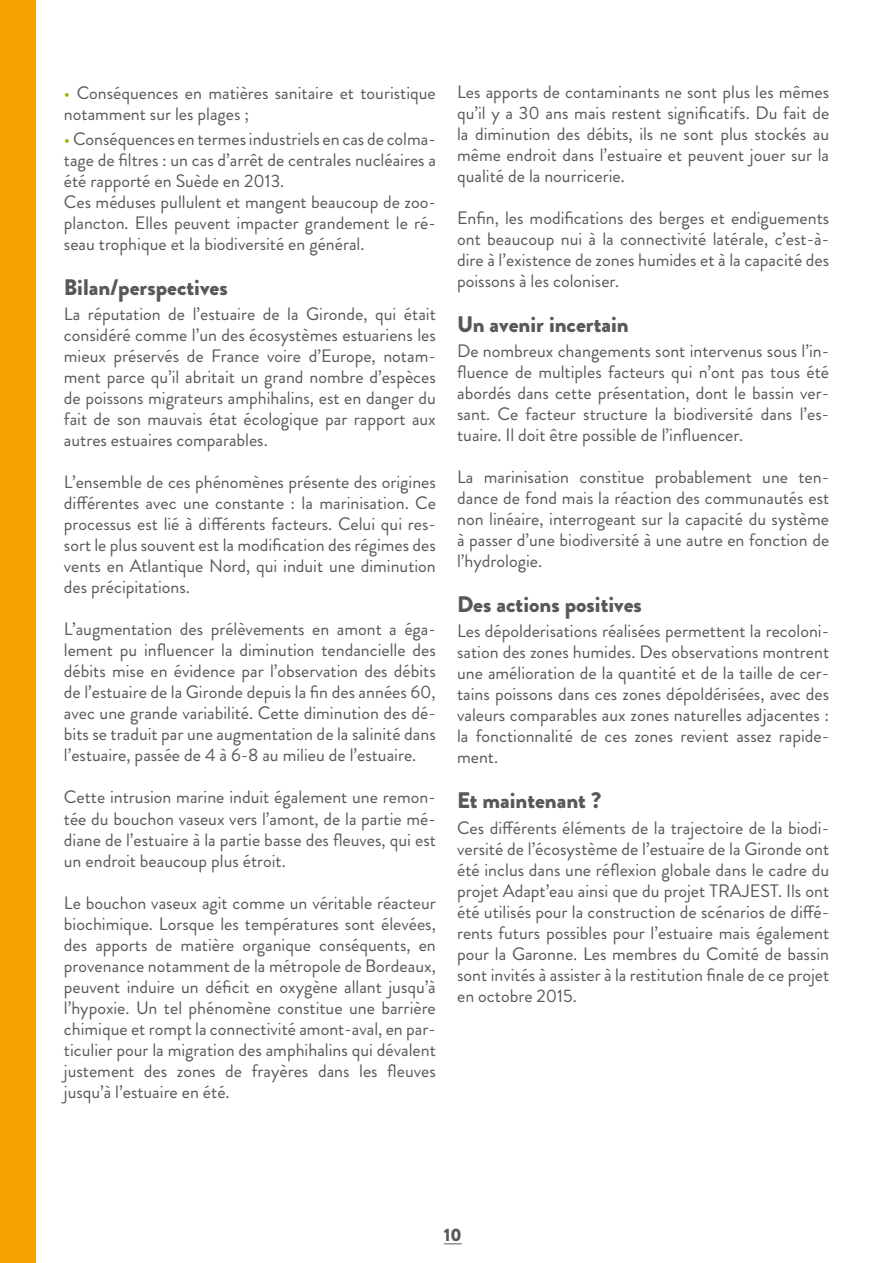
<style>
.page{position:relative;width:893px;height:1263px;background:#fff}
.page>*{position:absolute;margin:0;border:0;box-sizing:border-box;transform-origin:0 0}
.t1{font:900 22.5px "Brandon Grotesque";color:#58585a}
.t2{font:18px/21px "Brandon Grotesque";color:#58585a;text-align:justify}
.t3{font:900 18px "Brandon Grotesque";color:#58585a}
.s1{color:#99b60e}
</style>
<div class="page">
<svg style="left:444px;top:1243px;width:18px;height:1px"></svg>
<div style="left:0;top:0;width:36px;height:1263px;background:#f5a200"></div>
<p class="t2" style="left:64px;top:82px;width:373px"><span class="s1">•</span> Conséquences en matières sanitaire et touristique notamment sur les plages ;</p>
<p class="t2" style="left:64px;top:129px;width:373px;text-align:left"><span class="s1">•</span> Conséquences en termes industriels en cas de colma&shy;tage de filtres : un cas d’arrêt de centrales nucléaires a été rapporté en Suède en 2013.<br>Ces méduses pullulent et mangent beaucoup de zoo&shy;plancton. Elles peuvent impacter grandement le ré&shy;seau trophique et la biodiversité en général.</p>
<p class="t1" style="left:64px;top:271px;width:165px">Bilan/perspectives</p>
<p class="t2" style="left:64px;top:304px;width:373px">La réputation de l’estuaire de la Gironde, qui était considéré comme l’un des écosystèmes estuariens les mieux préservés de France voire d’Europe, notam&shy;ment parce qu’il abritait un grand nombre d’espèces de poissons migrateurs amphihalins, est en danger du fait de son mauvais état écologique par rapport aux autres estuaires comparables.</p>
<p class="t2" style="left:64px;top:472px;width:373px">L’ensemble de ces phénomènes présente des origines différentes avec une constante : la marinisation. Ce processus est lié à différents facteurs. Celui qui res&shy;sort le plus souvent est la modification des régimes des vents en Atlantique Nord, qui induit une diminution des précipitations.</p>
<p class="t2" style="left:64px;top:619px;width:373px">L’augmentation des prélèvements en amont a éga&shy;lement pu influencer la diminution tendancielle des débits mise en évidence par l’observation des débits de l’estuaire de la Gironde depuis la fin des années 60, avec une grande variabilité. Cette diminution des dé&shy;bits se traduit par une augmentation de la salinité dans l’estuaire, passée de 4 à 6-8 au milieu de l’estuaire.</p>
<p class="t2" style="left:64px;top:787px;width:373px">Cette intrusion marine induit également une remon&shy;tée du bouchon vaseux vers l’amont, de la partie mé&shy;diane de l’estuaire à la partie basse des fleuves, qui est un endroit beaucoup plus étroit.</p>
<p class="t2" style="left:64px;top:892px;width:373px">Le bouchon vaseux agit comme un véritable réacteur biochimique. Lorsque les températures sont élevées, des apports de matière organique conséquents, en provenance notamment de la métropole de Bordeaux, peuvent induire un déficit en oxygène allant jusqu’à l’hypoxie. Un tel phénomène constitue une barrière chimique et rompt la connectivité amont-aval, en par&shy;ticulier pour la migration des amphihalins qui dévalent justement des zones de frayères dans les fleuves jusqu’à l’estuaire en été.</p>
<p class="t2" style="left:457px;top:81px;width:374px">Les apports de contaminants ne sont plus les mêmes qu’il y a 30 ans mais restent significatifs. Du fait de la diminution des débits, ils ne sont plus stockés au même endroit dans l’estuaire et peuvent jouer sur la qualité de la nourricerie.</p>
<p class="t2" style="left:457px;top:207px;width:374px">Enfin, les modifications des berges et endiguements ont beaucoup nui à la connectivité latérale, c’est-à&shy;dire à l’existence de zones humides et à la capacité des poissons à les coloniser.</p>
<p class="t1" style="left:457px;top:308px;width:173px">Un avenir incertain</p>
<p class="t2" style="left:457px;top:340px;width:374px">De nombreux changements sont intervenus sous l’in&shy;fluence de multiples facteurs qui n’ont pas tous été abordés dans cette présentation, dont le bassin ver&shy;sant. Ce facteur structure la biodiversité dans l’es&shy;tuaire. Il doit être possible de l’influencer.</p>
<p class="t2" style="left:457px;top:466px;width:374px">La marinisation constitue probablement une ten&shy;dance de fond mais la réaction des communautés est non linéaire, interrogeant sur la capacité du système à passer d’une biodiversité à une autre en fonction de l’hydrologie.</p>
<p class="t1" style="left:457px;top:588px;width:186px">Des actions positives</p>
<p class="t2" style="left:457px;top:621px;width:374px">Les dépolderisations réalisées permettent la recoloni&shy;sation des zones humides. Des observations montrent une amélioration de la quantité et de la taille de cer&shy;tains poissons dans ces zones dépoldérisées, avec des valeurs comparables aux zones naturelles adjacentes : la fonctionnalité de ces zones revient assez rapide&shy;ment.</p>
<p class="t1" style="left:457px;top:784px;width:146px">Et maintenant ?</p>
<p class="t2" style="left:457px;top:817px;width:374px">Ces différents éléments de la trajectoire de la biodi&shy;versité de l’écosystème de l’estuaire de la Gironde ont été inclus dans une réflexion globale dans le cadre du projet Adapt’eau ainsi que du projet TRAJEST. Ils ont été utilisés pour la construction de scénarios de diffé&shy;rents futurs possibles pour l’estuaire mais également pour la Garonne. Les membres du Comité de bassin sont invités à assister à la restitution finale de ce projet en octobre 2015.</p>
<p class="t3" style="left:444px;top:1222px;width:19px">10</p>
</div>
